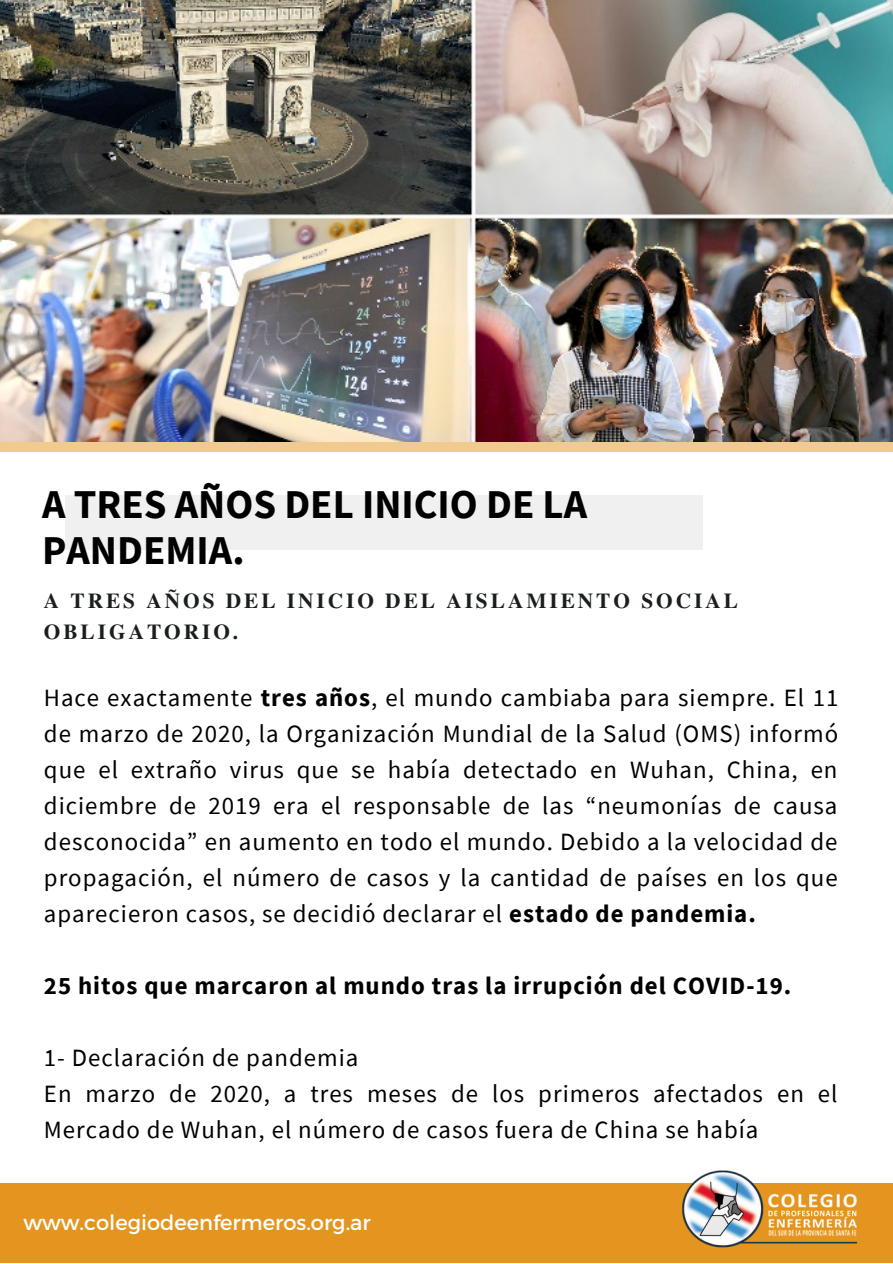
<style>
.page{position:relative;width:893px;height:1264px;background:#fff}
.page>*{position:absolute;margin:0;border:0;box-sizing:border-box;transform-origin:0 0}
.t1{font:700 40.8px/46px "Source Sans Pro";color:#000}
.t2{font:24.9px/36px "Source Sans Pro";letter-spacing:.04em;color:#000;text-align:justify}
.t3{font:700 24.9px "Source Sans Pro";letter-spacing:.04em;color:#000}
.t4{font:700 21.3px/30.3px "Te X Gyre Termes";letter-spacing:.14em;color:#1a1f1e}
.t5{font:21px "Montserrat";color:#fff}
.s1{font-weight:700}
</style>
<div class="page">
<div style="left:0;top:0;width:892px;height:452px;background:linear-gradient(to right,#f1ca90,#f1ca90)"></div>
<img style="left:0;top:0;width:892px;height:441px">
<div style="left:0;top:1183px;width:892px;height:79px;background:#e4951f"></div>
<img style="left:682px;top:1170px;width:175px;height:78px">
<div style="left:65px;top:496px;width:637px;height:53px;background:#f1f0f0"></div>
<h1 class="t1" style="left:42px;top:480px;width:546px">A TRES AÑOS DEL INICIO DE LA<br>PANDEMIA.</h1>
<p class="t4" style="left:44px;top:584px;width:695px">A TRES AÑOS DEL INICIO DEL AISLAMIENTO SOCIAL<br>OBLIGATORIO.</p>
<p class="t2" style="left:44px;top:679px;width:795px">Hace exactamente <span class="s1">tres años</span>, el mundo cambiaba para siempre. El 11 de marzo de 2020, la Organización Mundial de la Salud (OMS) informó que el extraño virus que se había detectado en Wuhan, China, en diciembre de 2019 era el responsable de las “neumonías de causa desconocida” en aumento en todo el mundo. Debido a la velocidad de propagación, el número de casos y la cantidad de países en los que aparecieron casos, se decidió declarar el <span class="s1">estado de pandemia.</span></p>
<p class="t3" style="left:44px;top:969px;width:748px">25 hitos que marcaron al mundo tras la irrupción del COVID-19.</p>
<p class="t2" style="left:44px;top:1038px;width:795px;text-align:left">1- Declaración de pandemia<br>En marzo de 2020, a tres meses de los primeros afectados en el<br>Mercado de Wuhan, el número de casos fuera de China se había</p>
<p class="t5" style="left:23px;top:1208px;width:349px">www.colegiodeenfermeros.org.ar</p>
</div>
